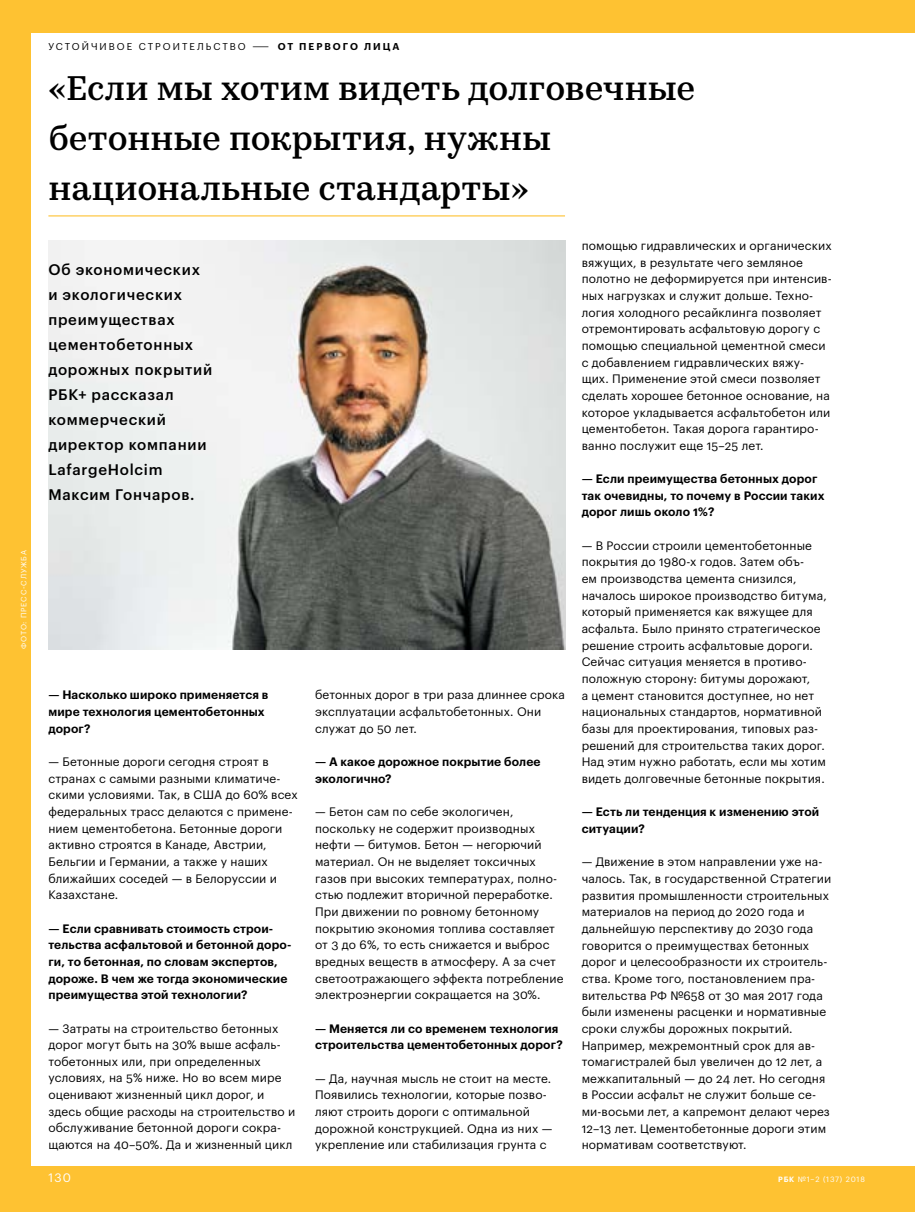
<style>
.page{position:relative;width:915px;height:1212px;background:#fff}
.page>*{position:absolute;margin:0;border:0;box-sizing:border-box;transform-origin:0 0}
.t1{font:500 34.5px/49.9px "Kazimir Text RBC";letter-spacing:.005em;color:#000}
.t2{font:500 15px/24.9px "Graphik RBCLC";letter-spacing:.05em;color:#000}
.t3{font:12px/16.6px "Graphik RBCLC";letter-spacing:.01em;color:#000}
.t4{font:600 12px/16.6px "Graphik RBCLC";letter-spacing:.01em;color:#000}
.t5{font:12px "Graphik RBCLC";color:#fff}
.t6{font:9.75px "Graphik RBCLC";letter-spacing:.205em;color:#000}
.t7{font:7.5px "Graphik RBCLC";letter-spacing:.105em;color:#fff}
.s1{font-weight:600}
</style>
<div class="page">
<div style="left:0;top:0;width:914px;height:1212px;background:#fec232"></div>
<div style="left:32px;top:33px;width:882px;height:1133px;background:#fff"></div>
<img style="left:48px;top:241px;width:517px;height:408px">
<hr style="left:48px;top:215px;width:517px;height:1px;background:#fec232">
<p class="t7" style="left:18px;top:648px;width:100px;rotate:-90deg">ФОТО: ПРЕСС-СЛУЖБА</p>
<p class="t6" style="left:48px;top:39px;width:352px">УСТОЙЧИВОЕ СТРОИТЕЛЬСТВО — <span class="s1">ОТ ПЕРВОГО ЛИЦА</span></p>
<h1 class="t1" style="left:48px;top:61px;width:648px">«Если мы хотим видеть долговечные бетонные покрытия, нужны национальные стандарты»</h1>
<p class="t2" style="left:48px;top:256px;width:165px">Об экономических и экологических преимуществах цементобетонных дорожных покрытий<br>РБК+ рассказал коммерческий директор компании<br>LafargeHolcim<br>Максим Гончаров.</p>
<p class="t4" style="left:48px;top:686px;width:221px">— Насколько широко применяется в мире технология цементобетонных дорог?</p>
<p class="t3" style="left:48px;top:752px;width:251px">— Бетонные дороги сегодня строят в странах с самыми разными климатиче&shy;скими условиями. Так, в США до 60% всех федеральных трасс делаются с примене&shy;нием цементобетона. Бетонные дороги активно строятся в Канаде, Австрии, Бельгии и Германии, а также у наших ближайших соседей — в Белоруссии и Казахстане.</p>
<p class="t4" style="left:48px;top:919px;width:244px">— Если сравнивать стоимость строи&shy;тельства асфальтовой и бетонной доро&shy;ги, то бетонная, по словам экспертов, дороже. В чем же тогда экономические преимущества этой технологии?</p>
<p class="t3" style="left:48px;top:1019px;width:248px">— Затраты на строительство бетонных дорог могут быть на 30% выше асфаль&shy;тобетонных или, при определенных условиях, на 5% ниже. Но во всем мире оценивают жизненный цикл дорог, и здесь общие расходы на строительство и обслуживание бетонной дороги сокра&shy;щаются на 40–50%. Да и жизненный цикл</p>
<p class="t5" style="left:48px;top:1169px;width:24px">130</p>
<p class="t3" style="left:315px;top:686px;width:251px">бетонных дорог в три раза длиннее срока эксплуатации асфальтобетонных. Они служат до 50 лет.</p>
<p class="t4" style="left:315px;top:752px;width:227px">— А какое дорожное покрытие более экологично?</p>
<p class="t3" style="left:315px;top:802px;width:250px">— Бетон сам по себе экологичен, поскольку не содержит производных нефти — битумов. Бетон — негорючий материал. Он не выделяет токсичных газов при высоких температурах, полно&shy;стью подлежит вторичной переработке.<br>При движении по ровному бетонному покрытию экономия топлива составляет от 3 до 6%, то есть снижается и выброс вредных веществ в атмосферу. А за счет светоотражающего эффекта потребление электроэнергии сокращается на 30%.</p>
<p class="t4" style="left:315px;top:1019px;width:249px">— Меняется ли со временем технология строительства цементобетонных дорог?</p>
<p class="t3" style="left:315px;top:1069px;width:239px">— Да, научная мысль не стоит на месте.<br>Появились технологии, которые позво&shy;ляют строить дороги с оптимальной дорожной конструкцией. Одна из них — укрепление или стабилизация грунта с</p>
<p class="t3" style="left:581px;top:236px;width:251px">помощью гидравлических и органических вяжущих, в результате чего земляное полотно не деформируется при интенсив&shy;ных нагрузках и служит дольше. Техно&shy;логия холодного ресайклинга позволяет отремонтировать асфальтовую дорогу с помощью специальной цементной смеси с добавлением гидравлических вяжу&shy;щих. Применение этой смеси позволяет сделать хорошее бетонное основание, на которое укладывается асфальтобетон или цементобетон. Такая дорога гарантиро&shy;ванно послужит еще 15–25 лет.</p>
<p class="t4" style="left:581px;top:469px;width:244px">— Если преимущества бетонных дорог так очевидны, то почему в России таких дорог лишь около 1%?</p>
<p class="t3" style="left:581px;top:536px;width:246px">— В России строили цементобетонные покрытия до 1980-х годов. Затем объ-<br>ем производства цемента снизился, началось широкое производство битума, который применяется как вяжущее для асфальта. Было принято стратегическое решение строить асфальтовые дороги.<br>Сейчас ситуация меняется в противо&shy;положную сторону: битумы дорожают,<br>а цемент становится доступнее, но нет национальных стандартов, нормативной базы для проектирования, типовых раз&shy;решений для строительства таких дорог.<br>Над этим нужно работать, если мы хотим видеть долговечные бетонные покрытия.</p>
<p class="t4" style="left:581px;top:802px;width:239px">— Есть ли тенденция к изменению этой ситуации?</p>
<p class="t3" style="left:581px;top:852px;width:251px">— Движение в этом направлении уже на&shy;чалось. Так, в государственной Стратегии развития промышленности строительных материалов на период до 2020 года и дальнейшую перспективу до 2030 года говорится о преимуществах бетонных дорог и целесообразности их строитель&shy;ства. Кроме того, постановлением пра&shy;вительства РФ №658 от 30 мая 2017 года были изменены расценки и нормативные сроки службы дорожных покрытий.<br>Например, межремонтный срок для ав&shy;томагистралей был увеличен до 12 лет, а межкапитальный — до 24 лет. Но сегодня в России асфальт не служит больше се&shy;ми-восьми лет, а капремонт делают через 12–13 лет. Цементобетонные дороги этим нормативам соответствуют.</p>
<p class="t7" style="left:778px;top:1174px;width:88px"><span class="s1">РБК</span> №1–2 (137) 2018</p>
</div>
